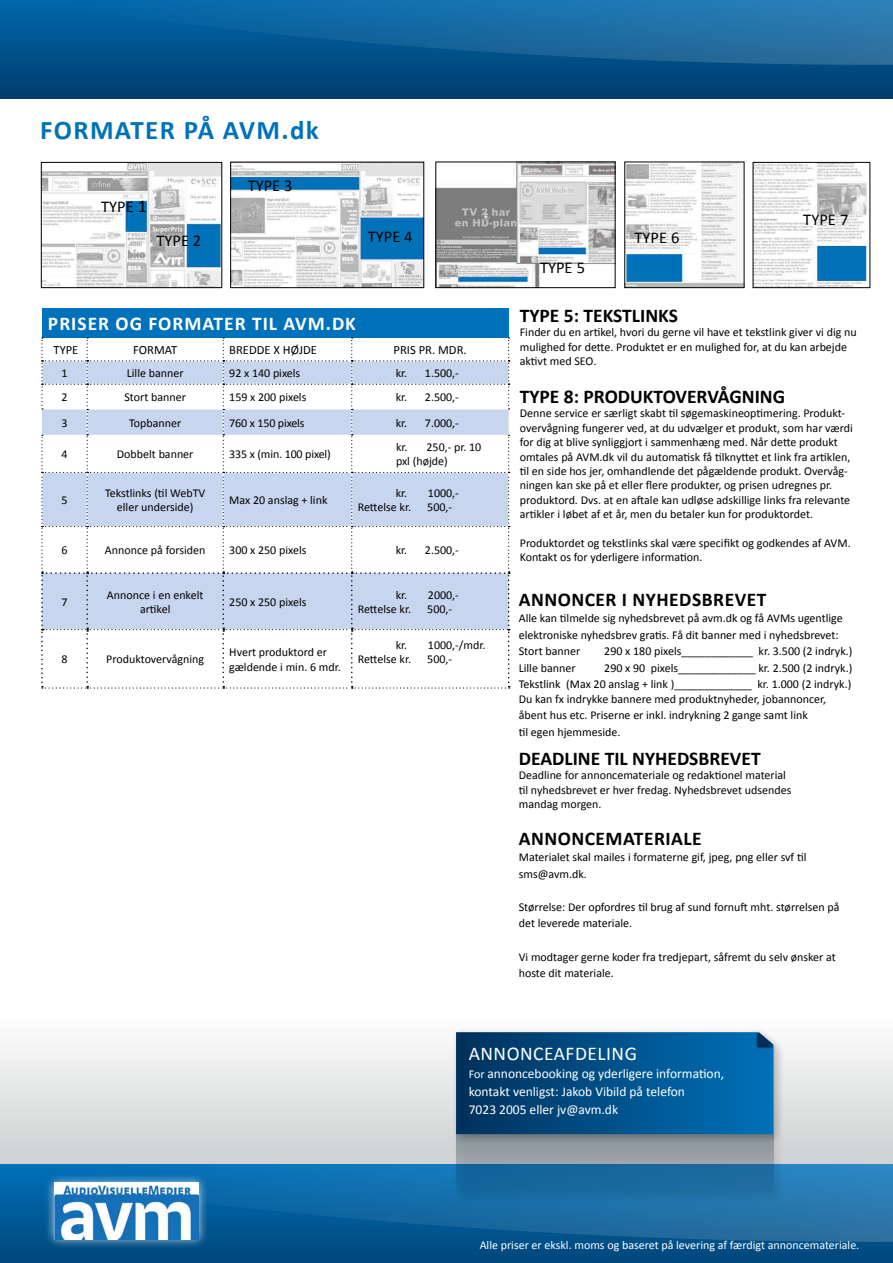
<style>
.page{position:relative;width:893px;height:1263px;background:#fff}
.page>*{position:absolute;margin:0;border:0;box-sizing:border-box;transform-origin:0 0}
.t1{font:700 27px "Calibri";letter-spacing:.05em;color:#0072bc}
.t2{font:700 19.5px "Calibri";color:#000}
.t3{font:700 19.5px "Calibri";letter-spacing:.025em;color:#000}
.t4{font:700 19.5px "Calibri";letter-spacing:.05em;color:#fff}
.t5{font:19.5px "Calibri";letter-spacing:.025em;color:#fff}
.t6{font:16.5px "Calibri";color:#000}
.t7{font:13.5px/18px "Calibri";color:#fff}
.t8{font:12.6px "Calibri";color:#000}
.t9{font:12px/14.4px "Calibri";color:#000}
.t10{font:12px "Calibri";color:#fff}
.s1{font-size:18px}
.s2{font-size:12px}
</style>
<div class="page">
<div style="left:0;top:0;width:893px;height:99px;background:#004173"></div>
<svg style="left:0;top:0;width:893px;height:77px"></svg>
<svg style="left:0;top:1046px;width:893px;height:118px"></svg>
<div style="left:0;top:1164px;width:893px;height:99px;background:#004a80"></div>
<svg style="left:0;top:1164px;width:893px;height:81px"></svg>
<div style="left:451px;top:1129px;width:334px;height:76px;background:#000;opacity:.25"></div>
<svg style="left:456px;top:1145px;width:317px;height:49px;fill:#1d6b9f"></svg>
<div style="left:451px;top:1027px;width:334px;height:118px;background:#000;opacity:.25"></div>
<div style="left:755px;top:1031px;width:20px;height:18px;background:#000;opacity:.75"></div>
<svg style="left:456px;top:1032px;width:318px;height:102px"></svg>
<div style="left:45px;top:1173px;width:164px;height:76px;background:#fff;opacity:.75"></div>
<img style="left:54px;top:1183px;width:145px;height:56px">
<img style="left:43px;top:164px;width:177px;height:122px">
<div style="left:41px;top:162px;width:181px;height:126px;border:1px solid #000"></div>
<img style="left:232px;top:164px;width:190px;height:122px">
<div style="left:230px;top:162px;width:194px;height:126px;border:1px solid #000"></div>
<img style="left:437px;top:164px;width:176px;height:122px">
<div style="left:435px;top:162px;width:180px;height:126px;border:1px solid #000"></div>
<div style="left:42px;top:308px;width:467px;height:29px;background:#0072bc"></div>
<svg style="left:41px;top:337px;width:469px;height:351px"></svg>
<img style="left:626px;top:164px;width:116px;height:122px">
<img style="left:755px;top:164px;width:113px;height:122px">
<div style="left:753px;top:162px;width:117px;height:126px;border:1px solid #000"></div>
<h1 class="t1" style="left:40px;top:113px;width:280px">FORMATER PÅ AVM.dk</h1>
<h3 class="t6" style="left:101px;top:196px;width:47px">TYPE <span class="s1">1</span></h3>
<h3 class="t6" style="left:248px;top:175px;width:46px">TYPE 3</h3>
<h3 class="t6" style="left:156px;top:231px;width:46px">TYPE 2</h3>
<h3 class="t6" style="left:368px;top:226px;width:46px">TYPE 4</h3>
<h2 class="t4" style="left:48px;top:311px;width:309px">PRISER OG FORMATER TIL AVM.DK</h2>
<p class="t8" style="left:54px;top:342px;width:26px">TYPE</p>
<p class="t8" style="left:133px;top:342px;width:46px">FORMAT</p>
<p class="t8" style="left:229px;top:342px;width:89px">BREDDE X HØJDE</p>
<p class="t8" style="left:394px;top:342px;width:75px">PRIS PR. MDR.</p>
<p class="t9" style="left:62px;top:365px;width:8px">1</p>
<p class="t9" style="left:127px;top:365px;width:58px">Lille banner</p>
<p class="t9" style="left:229px;top:365px;width:73px">92 x 140 pixels</p>
<p class="t9" style="left:396px;top:365px;width:65px">kr. 1.500,-</p>
<p class="t9" style="left:62px;top:390px;width:8px">2</p>
<p class="t9" style="left:124px;top:390px;width:63px">Stort banner</p>
<p class="t9" style="left:229px;top:390px;width:79px">159 x 200 pixels</p>
<p class="t9" style="left:396px;top:390px;width:65px">kr. 2.500,-</p>
<p class="t9" style="left:62px;top:415px;width:8px">3</p>
<p class="t9" style="left:129px;top:415px;width:54px">Topbanner</p>
<p class="t9" style="left:229px;top:415px;width:77px">760 x 150 pixels</p>
<p class="t9" style="left:396px;top:415px;width:65px">kr. 7.000,-</p>
<p class="t9" style="left:62px;top:446px;width:8px">4</p>
<p class="t9" style="left:117px;top:446px;width:78px">Dobbelt banner</p>
<p class="t9" style="left:229px;top:446px;width:103px">335 x (min. 100 pixel)</p>
<p class="t9" style="left:396px;top:439px;width:87px">kr. 250,- pr. 10 pxl (højde)</p>
<p class="t9" style="left:62px;top:492px;width:8px">5</p>
<p class="t9" style="left:105px;top:485px;width:102px;text-align:center">Tekstlinks (til WebTV eller underside)</p>
<p class="t9" style="left:229px;top:492px;width:100px">Max 20 anslag + link</p>
<p class="t9" style="left:358px;top:485px;width:103px;text-indent:38px">kr. 1000,-<br>Rettelse kr.</p>
<p class="t9" style="left:427px;top:499px;width:26px">500,-</p>
<p class="t9" style="left:62px;top:543px;width:8px">6</p>
<p class="t9" style="left:105px;top:543px;width:102px">Annonce på forsiden</p>
<p class="t9" style="left:229px;top:543px;width:79px">300 x 250 pixels</p>
<p class="t9" style="left:396px;top:543px;width:65px">kr. 2.500,-</p>
<p class="t9" style="left:62px;top:594px;width:8px">7</p>
<p class="t9" style="left:107px;top:587px;width:98px;text-align:center">Annonce i en enkelt artikel</p>
<p class="t9" style="left:229px;top:594px;width:79px">250 x 250 pixels</p>
<p class="t9" style="left:358px;top:587px;width:103px;text-indent:38px">kr. 2000,-<br>Rettelse kr.</p>
<p class="t9" style="left:427px;top:601px;width:26px">500,-</p>
<p class="t9" style="left:62px;top:652px;width:8px">8</p>
<p class="t9" style="left:106px;top:652px;width:99px">Produktovervågning</p>
<p class="t9" style="left:229px;top:644px;width:113px">Hvert produktord er gældende i min. 6 mdr.</p>
<p class="t9" style="left:358px;top:637px;width:129px;text-indent:38px">kr. 1000,-/mdr.<br>Rettelse kr.</p>
<p class="t9" style="left:427px;top:652px;width:26px">500,-</p>
<h3 class="t6" style="left:634px;top:227px;width:47px">TYPE 6</h3>
<h3 class="t6" style="left:803px;top:209px;width:47px">TYPE 7</h3>
<h3 class="t6" style="left:540px;top:258px;width:47px">TYPE 5</h3>
<h2 class="t2" style="left:520px;top:303px;width:160px">TYPE 5: TEKSTLINKS</h2>
<p class="t9" style="left:520px;top:325px;width:338px">Finder du en artikel, hvori du gerne vil have et tekstlink giver vi dig nu mulighed for dette. Produktet er en mulighed for, at du kan arbejde aktivt med SEO.</p>
<h2 class="t2" style="left:520px;top:384px;width:267px">TYPE 8: PRODUKTOVERVÅGNING</h2>
<p class="t9" style="left:520px;top:406px;width:335px">Denne service er særligt skabt til søgemaskineoptimering. Produkt&shy;overvågning fungerer ved, at du udvælger et produkt, som har værdi for dig at blive synliggjort i sammenhæng med. Når dette produkt omtales på AVM.dk vil du automatisk få tilknyttet et link fra artiklen, til en side hos jer, omhandlende det pågældende produkt. Overvåg&shy;ningen kan ske på et eller flere produkter, og prisen udregnes pr. produktord. Dvs. at en aftale kan udløse adskillige links fra relevante artikler i løbet af et år, men du betaler kun for produktordet.</p>
<p class="t9" style="left:520px;top:535px;width:332px">Produktordet og tekstlinks skal være specifikt og godkendes af AVM.<br>Kontakt os for yderligere information.</p>
<h2 class="t3" style="left:519px;top:587px;width:249px">ANNONCER I NYHEDSBREVET</h2>
<p class="t9" style="left:519px;top:609px;width:326px;line-height:16.5px">Alle kan tilmelde sig nyhedsbrevet på avm.dk og få AVMs ugentlige elektroniske nyhedsbrev gratis. Få dit banner med i nyhedsbrevet:<br>Stort banner</p>
<p class="t9" style="left:604px;top:643px;width:250px">290 x 180 pixels____________ kr. 3.500 (2 indryk.)</p>
<p class="t9" style="left:519px;top:659px;width:335px;line-height:16.5px;text-align:right">290 x 90 pixels_____________ kr. 2.500 (2 indryk.)<br>Tekstlink (Max 20 anslag + link )_____________ kr. 1.000 (2 indryk.)</p>
<p class="t9" style="left:519px;top:690px;width:309px;line-height:16.5px">Du kan fx indrykke bannere med produktnyheder, jobannoncer, åbent hus etc. Priserne er inkl. indrykning 2 gange samt link<br>til egen hjemmeside.</p>
<p class="t9" style="left:519px;top:660px;width:58px">Lille banner</p>
<h2 class="t2" style="left:519px;top:746px;width:243px">DEADLINE TIL NYHEDSBREVET</h2>
<p class="t9" style="left:519px;top:768px;width:274px">Deadline for annoncemateriale og redaktionel material til nyhedsbrevet er hver fredag. Nyhedsbrevet udsendes mandag morgen.</p>
<h2 class="t3" style="left:519px;top:826px;width:184px">ANNONCEMATERIALE</h2>
<p class="t9" style="left:519px;top:849px;width:289px;line-height:16.5px">Materialet skal mailes i formaterne gif, jpeg, png eller svf til sms@avm.dk.</p>
<p class="t9" style="left:519px;top:898px;width:322px;line-height:16.5px">Størrelse: Der opfordres til brug af sund fornuft mht. størrelsen på det leverede materiale.</p>
<p class="t9" style="left:519px;top:948px;width:319px;line-height:16.5px">Vi modtager gerne koder fra tredjepart, såfremt du selv ønsker at hoste dit materiale.</p>
<h2 class="t5" style="left:469px;top:1041px;width:170px">ANNONCEAFDELING</h2>
<p class="t7" style="left:469px;top:1064px;width:257px"><span class="s2">For</span> annoncebooking og yderligere information, kontakt venligst: Jakob Vibild på telefon<br>7023 2005 eller jv@avm.dk</p>
<p class="t10" style="left:480px;top:1237px;width:381px">Alle priser er ekskl. moms og baseret på levering af færdigt annoncemateriale.</p>
</div>
